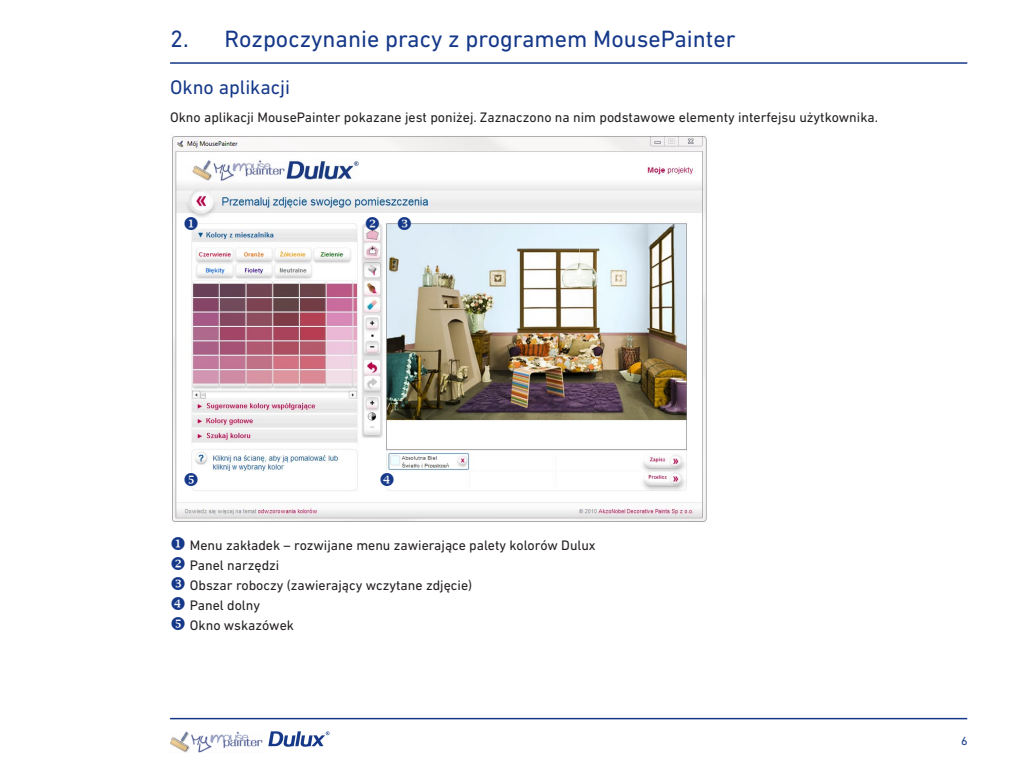
<style>
.page{position:relative;width:1024px;height:768px;background:#fff}
.page>*{position:absolute;margin:0;border:0;box-sizing:border-box;transform-origin:0 0}
.tytuł_sekcji{font:24px "DIN Next LT Pro";color:#153889}
.śródtytuł{font:20px "DIN Next LT Pro";color:#153889}
.tekst{font:14px "DIN Next LT Pro";color:#231f20}
.t1{font:12px "DIN Next LT Pro";color:#153889}
.s1{color:#153889}
</style>
<div class="page">
<hr style="left:170px;top:62px;width:797px;height:2px;background:#153889">
<hr style="left:170px;top:718px;width:797px;height:1px;background:#153889">
<svg style="left:268px;top:731px;width:62px;height:16px"></svg>
<img style="left:170px;top:731px;width:93px;height:22px">
<img style="left:172px;top:136px;width:535px;height:386px">
<svg style="left:398px;top:217px;width:13px;height:13px"></svg>
<svg style="left:185px;top:473px;width:13px;height:13px"></svg>
<svg style="left:381px;top:473px;width:13px;height:13px"></svg>
<svg style="left:185px;top:217px;width:13px;height:13px"></svg>
<svg style="left:366px;top:217px;width:13px;height:13px"></svg>
<p class="tytuł_sekcji" style="left:170px;top:25px;width:20px">2.</p>
<p class="tytuł_sekcji" style="left:225px;top:25px;width:512px">Rozpoczynanie pracy z programem MousePainter</p>
<p class="śródtytuł" style="left:170px;top:75px;width:122px">Okno aplikacji</p>
<p class="tekst" style="left:170px;top:109px;width:709px">Okno aplikacji MousePainter pokazane jest poniżej. Zaznaczono na nim podstawowe elementy interfejsu użytkownika.</p>
<p class="tekst" style="left:170px;top:537px;width:427px"><span class="s1">◆</span> Menu zakładek – rozwijane menu zawierające palety kolorów Dulux</p>
<p class="tekst" style="left:170px;top:557px;width:111px"><span class="s1">❖</span> Panel narzędzi</p>
<p class="tekst" style="left:190px;top:577px;width:284px">Obszar roboczy (zawierający wczytane zdjęcie)</p>
<p class="tekst" style="left:190px;top:597px;width:72px">Panel dolny</p>
<p class="tekst" style="left:190px;top:617px;width:106px">Okno wskazówek</p>
<p class="t1" style="left:961px;top:734px;width:8px">6</p>
</div>
